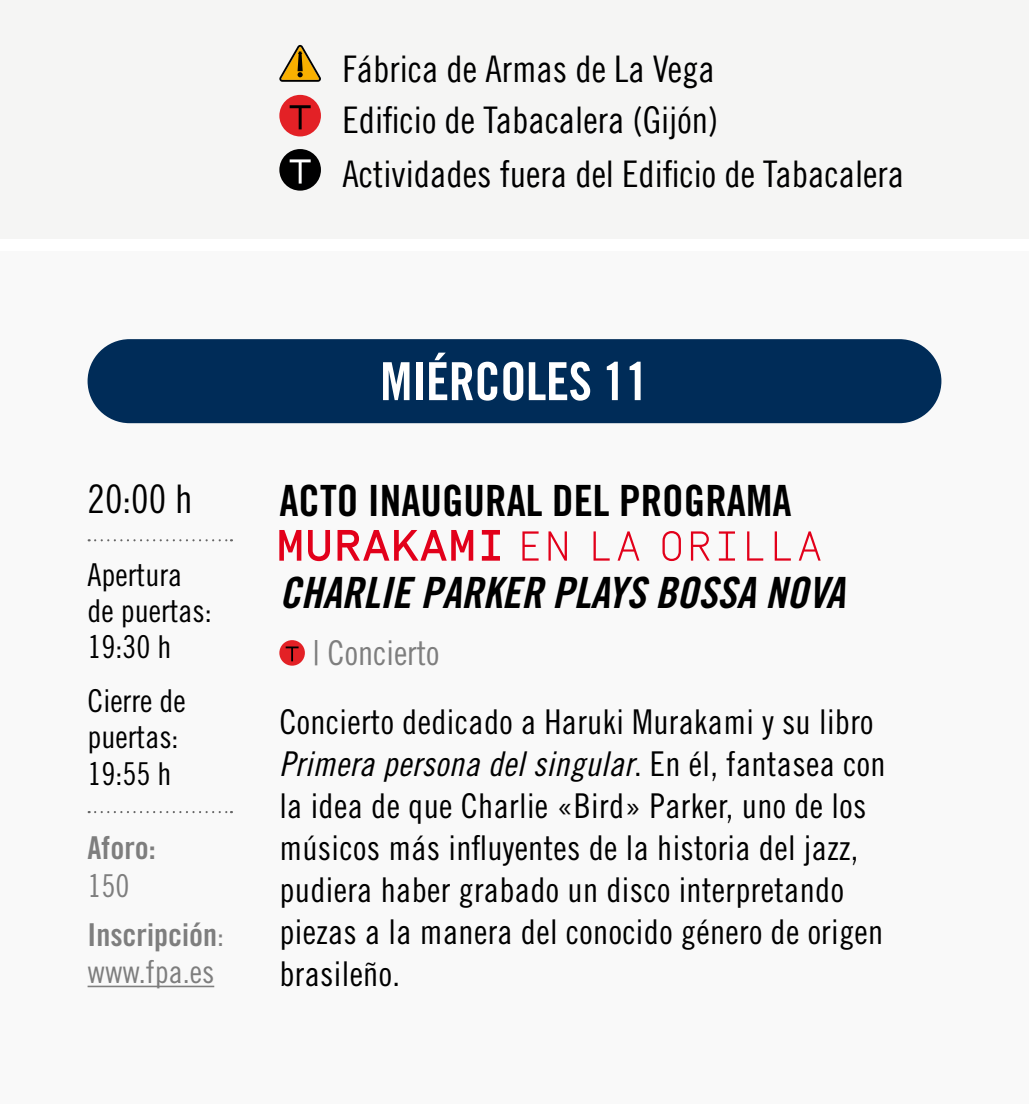
<style>
.page{position:relative;width:1029px;height:1104px;background:#fff}
.page>*{position:absolute;margin:0;border:0;box-sizing:border-box;transform-origin:0 0}
.t1{font:52.5px "Trade Gothic LT Std Bd Cn 20";letter-spacing:-.01em;color:#fff}
.t2{font:43.05px "Trade Gothic LT Std Bd Cn 20 Obl";color:#000}
.t3{font:43.05px "Trade Gothic LT Std Bd Cn 20";color:#000}
.t4{font:39.38px "Trade Gothic LT Std Cn 18";color:#000}
.t5{font:36.75px "Trade Gothic LT Com Cn 18";color:#000}
.t6{font:34.12px/42px "Trade Gothic LT Std Cn 18";letter-spacing:.01em;color:#000}
.t7{font:34.12px "Trade Gothic LT Std Cn 18 Obl";letter-spacing:.01em;color:#000}
.t8{font:34.12px "Trade Gothic LT Std Cn 18";color:#7e7e7e}
.t9{font:31.5px/36.2px "Trade Gothic LT Std Cn 18";color:#000}
.t10{font:31.5px "Trade Gothic LT Std Bd Cn 20";color:#7e7e7e}
.t11{font:31.5px "Trade Gothic LT Std Cn 18";color:#7e7e7e}
.s1{font-family:"Trade Gothic LT Std Cn 18"}
</style>
<div class="page">
<div style="left:0;top:251px;width:1028px;height:852px;background:#f9f9f9"></div>
<div style="left:88px;top:339px;width:853px;height:84px;background:#002c58;border-radius:42px"></div>
<svg style="left:522px;top:531px;width:16px;height:29px"></svg>
<svg style="left:548px;top:531px;width:18px;height:29px"></svg>
<svg style="left:593px;top:531px;width:16px;height:29px"></svg>
<svg style="left:617px;top:531px;width:22px;height:29px"></svg>
<svg style="left:662px;top:531px;width:18px;height:30px"></svg>
<svg style="left:690px;top:531px;width:19px;height:29px"></svg>
<svg style="left:718px;top:531px;width:16px;height:29px"></svg>
<svg style="left:747px;top:531px;width:16px;height:29px"></svg>
<svg style="left:774px;top:531px;width:16px;height:29px"></svg>
<svg style="left:799px;top:531px;width:21px;height:29px"></svg>
<svg style="left:279px;top:530px;width:22px;height:30px"></svg>
<svg style="left:308px;top:530px;width:22px;height:31px"></svg>
<svg style="left:337px;top:530px;width:136px;height:30px"></svg>
<svg style="left:481px;top:530px;width:19px;height:30px"></svg>
<div style="left:279px;top:640px;width:26px;height:25px;background:#e32126;border-radius:50%"></div>
<svg style="left:285px;top:646px;width:13px;height:15px"></svg>
<svg style="left:89px;top:539px;width:143px;height:2px"></svg>
<svg style="left:89px;top:811px;width:143px;height:2px"></svg>
<hr style="left:88px;top:985px;width:126px;height:2px;background:#7e7e7e">
<div style="left:0;top:0;width:1028px;height:238px;background:#f5f5f4"></div>
<div style="left:279px;top:95px;width:42px;height:41px;background:#e32126;border-radius:50%"></div>
<svg style="left:289px;top:105px;width:21px;height:24px"></svg>
<div style="left:279px;top:149px;width:42px;height:42px;background:#000;border-radius:50%"></div>
<svg style="left:289px;top:159px;width:21px;height:24px"></svg>
<svg style="left:279px;top:45px;width:42px;height:37px"></svg>
<p class="t5" style="left:342px;top:47px;width:374px">Fábrica de Armas de La Vega</p>
<p class="t5" style="left:342px;top:98px;width:377px">Edificio de Tabacalera (Gijón)</p>
<p class="t5" style="left:342px;top:152px;width:563px">Actividades fuera del Edificio de Tabacalera</p>
<p class="t4" style="left:88px;top:475px;width:106px">20:00 h</p>
<p class="t9" style="left:88px;top:556px;width:126px">Apertura de puertas:<br>19:30 h</p>
<p class="t9" style="left:88px;top:682px;width:99px">Cierre de puertas:<br>19:55 h</p>
<p class="t10" style="left:88px;top:828px;width:70px">Aforo:</p>
<p class="t11" style="left:88px;top:867px;width:43px">150</p>
<p class="t10" style="left:88px;top:914px;width:138px">Inscripción<span class="s1">:</span></p>
<p class="t11" style="left:88px;top:953px;width:128px">www.fpa.es</p>
<h1 class="t1" style="left:380px;top:349px;width:270px">MIÉRCOLES 11</h1>
<p class="t3" style="left:279px;top:474px;width:513px">ACTO INAUGURAL DEL PROGRAMA</p>
<p class="t2" style="left:279px;top:566px;width:566px">CHARLIE PARKER PLAYS BOSSA NOVA</p>
<p class="t8" style="left:312px;top:632px;width:129px">| Concierto</p>
<p class="t6" style="left:279px;top:700px;width:595px">Concierto dedicado a Haruki Murakami y su libro</p>
<p class="t7" style="left:279px;top:743px;width:607px">Primera persona del singular<span class="s1">. En él, fantasea con</span></p>
<p class="t6" style="left:279px;top:784px;width:605px">la idea de que Charlie «Bird» Parker, uno de los músicos más influyentes de la historia del jazz, pudiera haber grabado un disco interpretando piezas a la manera del conocido género de origen brasileño.</p>
</div>
